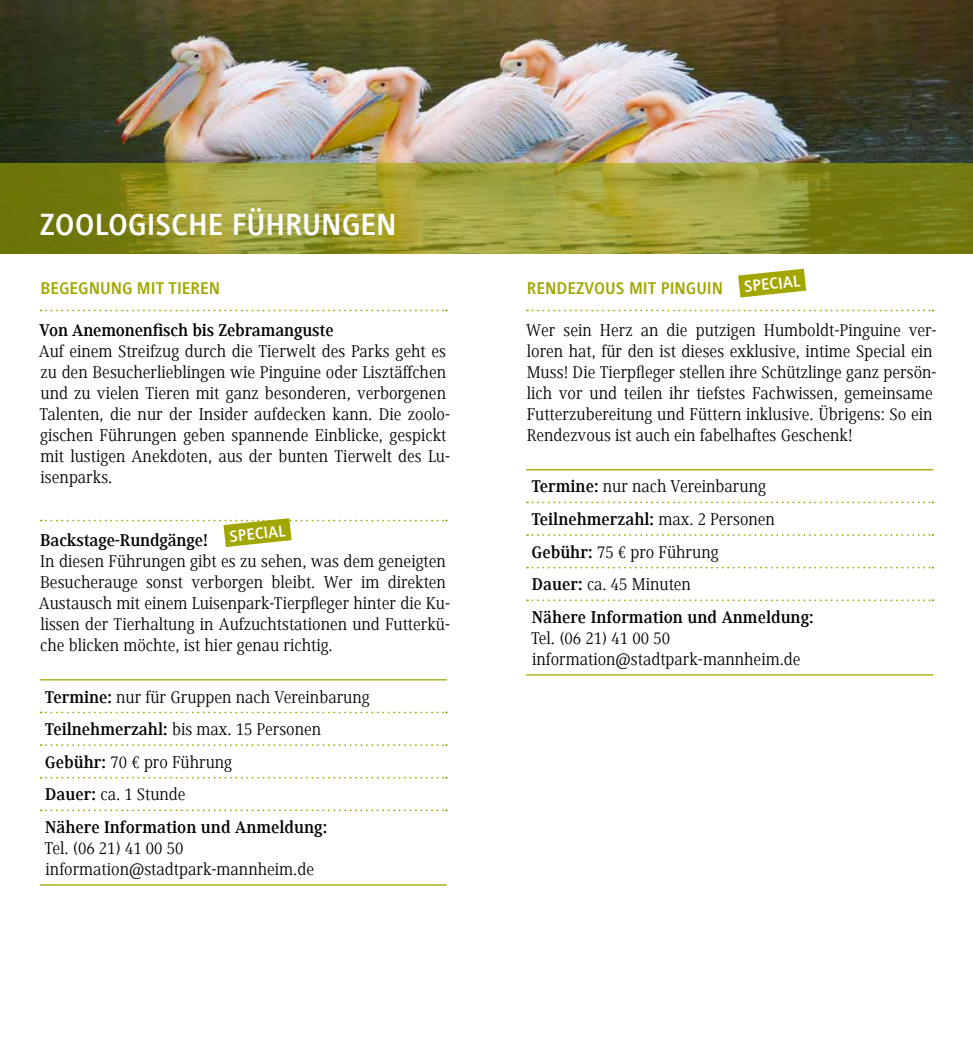
<style>
.page{position:relative;width:973px;height:1042px;background:#fff}
.page>*{position:absolute;margin:0;border:0;box-sizing:border-box;transform-origin:0 0}
.t1{font:700 31.5px "Generis Sans Com";color:#fff}
.t2{font:17.5px/21px "Generis Serif Com";color:#000}
.t3{font:700 17.5px/32.6px "Generis Serif Com";letter-spacing:-.01em;color:#000}
.t4{font:700 17.5px "Generis Sans Com";color:#a2a700}
.t5{font:700 16.62px "Generis Sans Com";color:#fff}
.s1{font-weight:700}
.s2{font-weight:400}
</style>
<div class="page">
<img style="left:0;top:0;width:972px;height:163px">
<svg style="left:0;top:163px;width:972px;height:91px;background:#93952d"></svg>
<svg style="left:527px;top:310px;width:406px;height:1px"></svg>
<hr style="left:526px;top:674px;width:407px;height:1px;background:#a2a700">
<svg style="left:527px;top:501px;width:406px;height:2px"></svg>
<svg style="left:527px;top:534px;width:406px;height:2px"></svg>
<svg style="left:527px;top:567px;width:406px;height:1px"></svg>
<svg style="left:527px;top:599px;width:406px;height:2px"></svg>
<hr style="left:526px;top:469px;width:407px;height:1px;background:#a2a700">
<svg style="left:41px;top:310px;width:406px;height:1px"></svg>
<hr style="left:40px;top:884px;width:406px;height:1px;background:#a2a700">
<svg style="left:41px;top:711px;width:406px;height:2px"></svg>
<svg style="left:41px;top:744px;width:406px;height:2px"></svg>
<svg style="left:41px;top:777px;width:406px;height:1px"></svg>
<svg style="left:41px;top:809px;width:406px;height:2px"></svg>
<hr style="left:40px;top:679px;width:406px;height:1px;background:#a2a700">
<svg style="left:41px;top:518px;width:406px;height:29px"></svg>
<svg style="left:738px;top:269px;width:68px;height:28px"></svg>
<h1 class="t1" style="left:40px;top:207px;width:358px">ZOOLOGISCHE FÜHRUNGEN</h1>
<p class="t4" style="left:40px;top:279px;width:181px">BEGEGNUNG MIT TIEREN</p>
<p class="t3" style="left:40px;top:314px;width:295px">Von Anemonenfisch bis Zebramanguste</p>
<p class="t2" style="left:39px;top:341px;width:413px">Auf einem Streifzug durch die Tierwelt des Parks geht es zu den Besucherlieblingen wie Pinguine oder Lisztäffchen und zu vielen Tieren mit ganz besonderen, verborgenen Talenten, die nur der Insider aufdecken kann. Die zoolo&shy;gischen Führungen geben spannende Einblicke, gespickt mit lustigen Anekdoten, aus der bunten Tierwelt des Lu&shy;isenparks.</p>
<p class="t5" style="left:229px;top:527px;width:58px;rotate:-6deg">SPECIAL</p>
<p class="t3" style="left:40px;top:524px;width:169px">Backstage-Rundgänge!</p>
<p class="t2" style="left:39px;top:551px;width:413px">In diesen Führungen gibt es zu sehen, was dem geneigten Besucherauge sonst verborgen bleibt. Wer im direkten Austausch mit einem Luisenpark-Tierpfleger hinter die Ku&shy;lissen der Tierhaltung in Aufzuchtstationen und Futterkü&shy;che blicken möchte, ist hier genau richtig.</p>
<p class="t2" style="left:45px;top:680px;width:326px;line-height:32.6px"><span class="s1">Termine:</span> nur für Gruppen nach Vereinbarung<br><span class="s1">Teilnehmerzahl:</span> bis max. 15 Personen<br><span class="s1">Gebühr:</span> 70 € pro Führung<br><span class="s1">Dauer:</span> ca. 1 Stunde<br><span class="s1">Nähere Information und Anmeldung:</span></p>
<p class="t2" style="left:45px;top:838px;width:271px">Tel. (06 21) 41 00 50 information@stadtpark-mannheim.de</p>
<p class="t5" style="left:743px;top:277px;width:58px;rotate:-6deg">SPECIAL</p>
<p class="t4" style="left:527px;top:279px;width:198px">RENDEZVOUS MIT PINGUIN</p>
<p class="t2" style="left:526px;top:320px;width:412px">Wer sein Herz an die putzigen Humboldt-Pinguine ver&shy;loren hat, für den ist dieses exklusive, intime Special ein Muss! Die Tierpfleger stellen ihre Schützlinge ganz persön&shy;lich vor und teilen ihr tiefstes Fachwissen, gemeinsame Futterzubereitung und Füttern inklusive. Übrigens: So ein Rendezvous ist auch ein fabelhaftes Geschenk!</p>
<p class="t3" style="left:531px;top:470px;width:284px">Termine: <span class="s2">nur nach Vereinbarung<br></span>Teilnehmerzahl: <span class="s2">max. 2 Personen<br></span>Gebühr: <span class="s2">75 € pro Führung<br></span>Dauer: <span class="s2">ca. 45 Minuten<br></span>Nähere Information und Anmeldung:</p>
<p class="t2" style="left:531px;top:628px;width:271px">Tel. (06 21) 41 00 50 information@stadtpark-mannheim.de</p>
</div>
